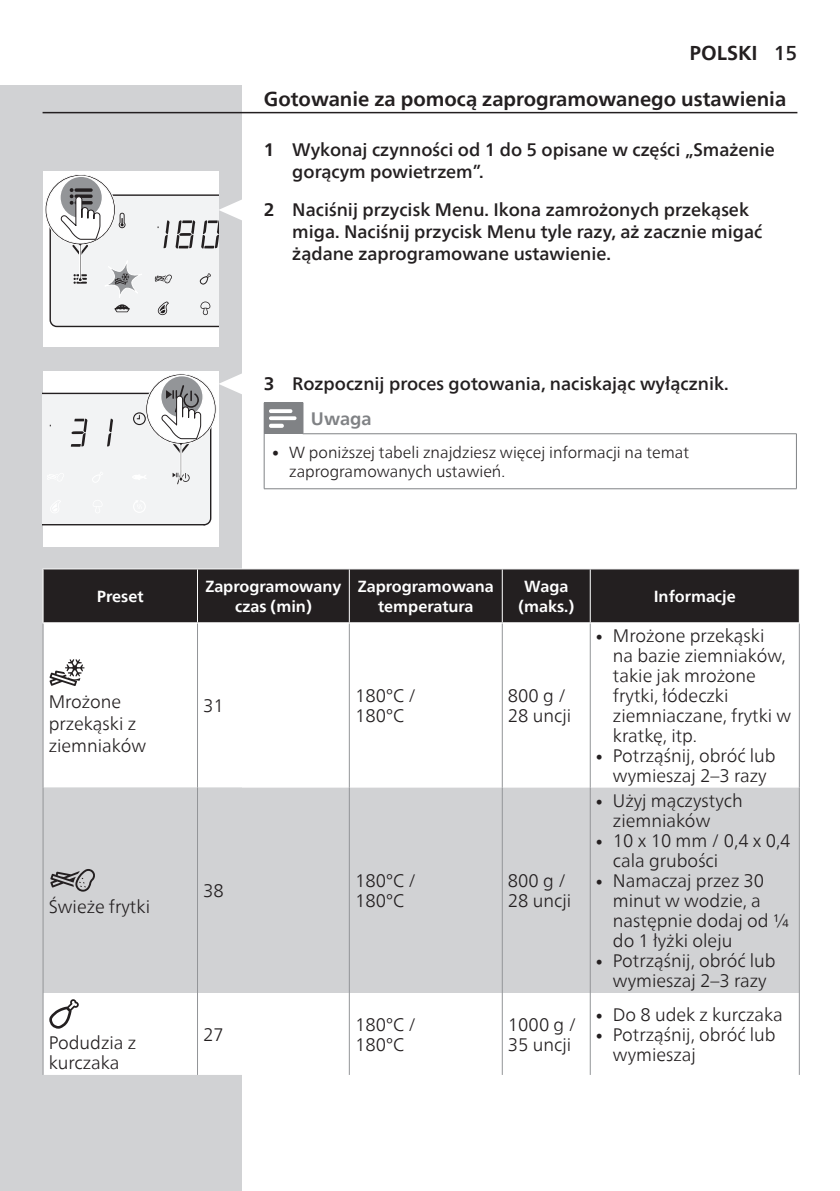
<style>
.page{position:relative;width:840px;height:1191px;background:#fff}
.page>*{position:absolute;margin:0;border:0;box-sizing:border-box;transform-origin:0 0}
.heading-title-paragr{font:700 20px "Neue Frutiger World";color:#231f20}
.dfutable{font:300 18px/20px "Neue Frutiger World";color:#231f20}
.t1{font:500 18px/21.6px "Neue Frutiger World";color:#231f20}
.cautions-caption-par{font:700 18px "Neue Frutiger World";color:#808285}
.t2{font:300 16px/19.2px "Neue Frutiger World";color:#231f20}
.dfutable_header{font:700 16px/19.2px "Neue Frutiger World";color:#fff;text-align:center}
.s1{font-weight:500}
.s2{font-weight:700}
.s3{font-size:14.2px}
</style>
<div class="page">
<div style="left:0;top:85px;width:241px;height:1106px;background:#d1d2d4"></div>
<hr style="left:43px;top:112px;width:754px;height:1px;background:#231f20">
<div style="left:264px;top:403px;width:39px;height:31px;background:#808285"></div>
<hr style="left:795px;top:434px;width:1px;height:54px;background:#808285">
<hr style="left:264px;top:434px;width:1px;height:54px;background:#808285">
<hr style="left:264px;top:488px;width:39px;height:1px;background:#808285">
<hr style="left:303px;top:488px;width:493px;height:1px;background:#808285">
<hr style="left:264px;top:402px;width:39px;height:1px;background:#808285">
<hr style="left:302px;top:433px;width:494px;height:1px;background:#808285">
<svg style="left:269px;top:409px;width:27px;height:19px"></svg>
<div style="left:44px;top:569px;width:754px;height:53px;background:#231f20"></div>
<svg style="left:44px;top:623px;width:547px;height:452px"></svg>
<div style="left:44px;top:787px;width:754px;height:206px;background:#d1d2d4"></div>
<hr style="left:197px;top:568px;width:152px;height:1px;background:#fff">
<hr style="left:348px;top:569px;width:1px;height:53px;background:#fff">
<hr style="left:501px;top:569px;width:1px;height:53px;background:#fff">
<hr style="left:589px;top:569px;width:1px;height:53px;background:#fff">
<hr style="left:43px;top:623px;width:1px;height:164px;background:#939598">
<hr style="left:197px;top:623px;width:1px;height:164px;background:#939598">
<hr style="left:348px;top:623px;width:1px;height:164px;background:#939598">
<hr style="left:501px;top:623px;width:1px;height:164px;background:#939598">
<hr style="left:589px;top:623px;width:1px;height:164px;background:#939598">
<hr style="left:798px;top:623px;width:1px;height:164px;background:#939598">
<hr style="left:43px;top:787px;width:1px;height:206px;background:#939598">
<hr style="left:197px;top:787px;width:1px;height:206px;background:#939598">
<hr style="left:348px;top:787px;width:1px;height:206px;background:#939598">
<hr style="left:501px;top:787px;width:1px;height:206px;background:#939598">
<hr style="left:589px;top:787px;width:1px;height:206px;background:#939598">
<hr style="left:798px;top:787px;width:1px;height:206px;background:#939598">
<hr style="left:43px;top:993px;width:1px;height:82px;background:#939598">
<hr style="left:197px;top:993px;width:1px;height:82px;background:#939598">
<hr style="left:348px;top:993px;width:1px;height:82px;background:#939598">
<hr style="left:501px;top:993px;width:1px;height:82px;background:#939598">
<hr style="left:589px;top:993px;width:1px;height:82px;background:#939598">
<hr style="left:798px;top:993px;width:1px;height:82px;background:#939598">
<hr style="left:197px;top:622px;width:152px;height:1px;background:#fff">
<hr style="left:43px;top:568px;width:154px;height:1px;background:#fff">
<hr style="left:43px;top:569px;width:1px;height:53px;background:#fff">
<hr style="left:197px;top:569px;width:1px;height:53px;background:#fff">
<hr style="left:43px;top:622px;width:154px;height:1px;background:#fff">
<svg style="left:49px;top:659px;width:35px;height:27px"></svg>
<svg style="left:50px;top:869px;width:45px;height:22px"></svg>
<svg style="left:49px;top:999px;width:30px;height:29px"></svg>
<div style="left:43px;top:171px;width:175px;height:176px;background:#fff"></div>
<svg style="left:45px;top:174px;width:197px;height:153px"></svg>
<div style="left:43px;top:371px;width:175px;height:176px;background:#fff"></div>
<svg style="left:43px;top:372px;width:199px;height:153px"></svg>
<p class="heading-title-paragr" style="left:689px;top:35px;width:109px">POLSKI <span class="s1">15</span></p>
<p class="heading-title-paragr" style="left:264px;top:82px;width:523px">Gotowanie za pomocą zaprogramowanego ustawienia</p>
<p class="t1" style="left:292px;top:139px;width:484px;text-indent:-28px"><span class="s2">1</span> Wykonaj czynności od 1 do 5 opisane w części „Smażenie gorącym powietrzem”.</p>
<p class="t1" style="left:292px;top:199px;width:471px;text-indent:-28px"><span class="s2">2</span> Naciśnij przycisk Menu. Ikona zamrożonych przekąsek miga. Naciśnij przycisk Menu tyle razy, aż zacznie migać żądane zaprogramowane ustawienie.</p>
<p class="t1" style="left:264px;top:373px;width:466px"><span class="s2">3</span> Rozpocznij proces gotowania, naciskając wyłącznik.</p>
<p class="cautions-caption-par" style="left:311px;top:403px;width:62px">Uwaga</p>
<p class="t2" style="left:289px;top:443px;width:401px;text-indent:-17px"><span class="s3">•</span> W poniższej tabeli znajdziesz więcej informacji na temat zaprogramowanych ustawień.</p>
<p class="dfutable_header" style="left:97px;top:586px;width:48px">Preset</p>
<p class="dfutable_header" style="left:205px;top:577px;width:137px">Zaprogramowany czas (min)</p>
<p class="dfutable_header" style="left:357px;top:577px;width:137px">Zaprogramowana temperatura</p>
<p class="dfutable_header" style="left:518px;top:577px;width:57px">Waga (maks.)</p>
<p class="dfutable_header" style="left:653px;top:586px;width:84px">Informacje</p>
<p class="dfutable" style="left:49px;top:691px;width:99px;line-height:21.6px">Mrożone przekąski z ziemniaków</p>
<p class="dfutable" style="left:203px;top:695px;width:22px">31</p>
<p class="dfutable" style="left:49px;top:896px;width:103px">Świeże frytki</p>
<p class="dfutable" style="left:49px;top:1033px;width:89px">Podudzia z kurczaka</p>
<p class="dfutable" style="left:203px;top:881px;width:22px">38</p>
<p class="dfutable" style="left:203px;top:1024px;width:22px">27</p>
<p class="dfutable" style="left:355px;top:685px;width:63px">180°C /</p>
<p class="dfutable" style="left:355px;top:705px;width:50px">180°C</p>
<p class="dfutable" style="left:355px;top:871px;width:63px">180°C /</p>
<p class="dfutable" style="left:355px;top:891px;width:50px">180°C</p>
<p class="dfutable" style="left:355px;top:1014px;width:63px">180°C /</p>
<p class="dfutable" style="left:355px;top:1034px;width:50px">180°C</p>
<p class="dfutable" style="left:507px;top:685px;width:65px">800 g /<br>28 uncji</p>
<p class="dfutable" style="left:507px;top:871px;width:65px">800 g /<br>28 uncji</p>
<p class="dfutable" style="left:507px;top:1014px;width:70px">1000 g /<br>35 uncji</p>
<p class="dfutable" style="left:612px;top:625px;width:180px;text-indent:-17px"><span class="s3">•</span> Mrożone przekąski<br>na bazie ziemniaków, takie jak mrożone frytki, łódeczki ziemniaczane, frytki w kratkę, itp.</p>
<p class="dfutable" style="left:595px;top:745px;width:181px;text-align:center"><span class="s3">•</span> Potrząśnij, obróć lub wymieszaj 2–3 razy</p>
<p class="dfutable" style="left:612px;top:791px;width:131px;text-indent:-17px"><span class="s3">•</span> Użyj mączystych ziemniaków</p>
<p class="dfutable" style="left:612px;top:831px;width:179px;text-indent:-17px"><span class="s3">•</span> 10 x 10 mm / 0,4 x 0,4 cala grubości</p>
<p class="dfutable" style="left:612px;top:871px;width:177px;text-indent:-17px"><span class="s3">•</span> Namaczaj przez 30 minut w wodzie, a następnie dodaj od ¼ do 1 łyżki oleju</p>
<p class="dfutable" style="left:595px;top:951px;width:181px;text-align:center"><span class="s3">•</span> Potrząśnij, obróć lub wymieszaj 2–3 razy</p>
<p class="dfutable" style="left:595px;top:1004px;width:188px"><span class="s3">•</span> Do 8 udek z kurczaka</p>
<p class="dfutable" style="left:612px;top:1024px;width:164px;text-indent:-17px"><span class="s3">•</span> Potrząśnij, obróć lub wymieszaj</p>
</div>
